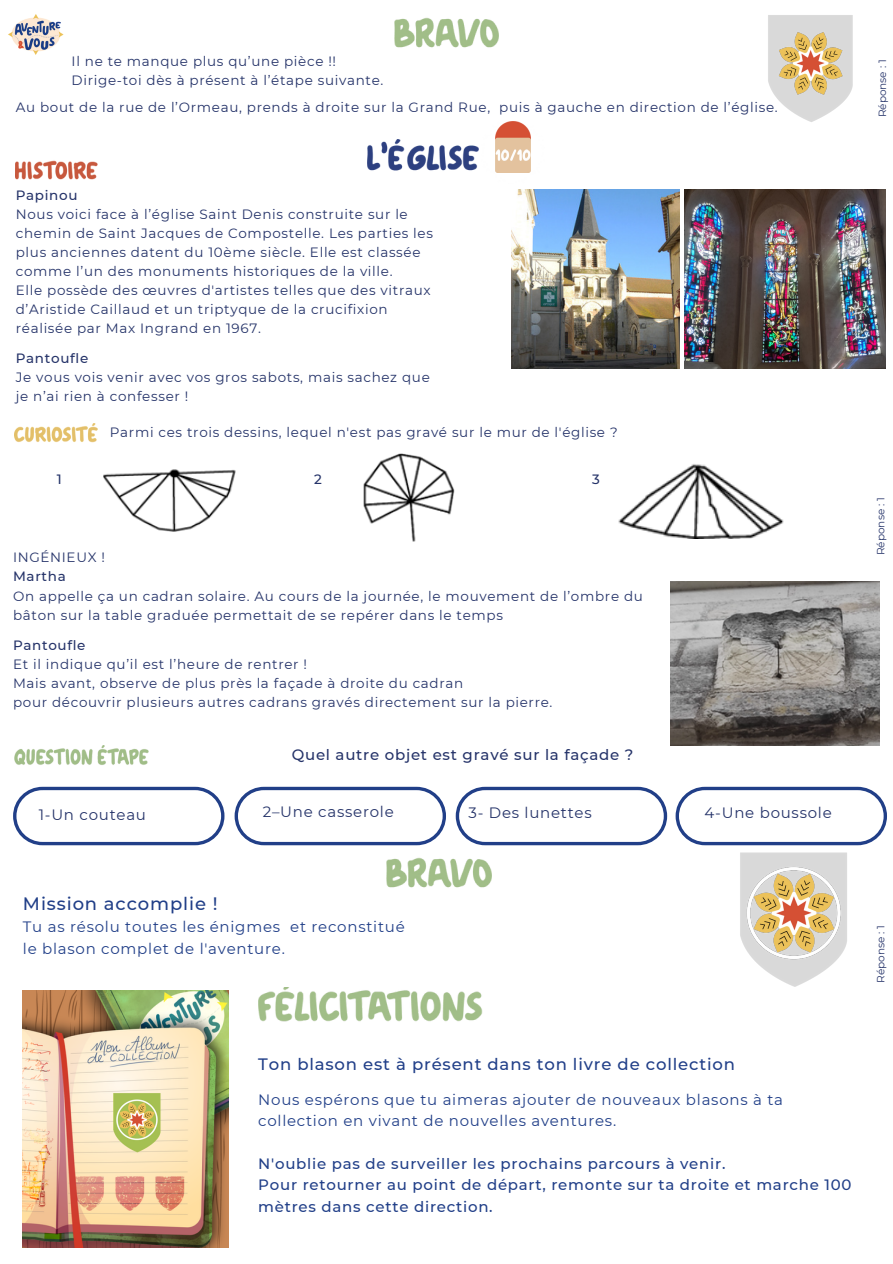
<style>
.page{position:relative;width:893px;height:1264px;background:#fff}
.page>*{position:absolute;margin:0;border:0;box-sizing:border-box;transform-origin:0 0}
.t1{font:500 18px "Montserrat";letter-spacing:.05em;color:#213f88}
.t2{font:500 16.5px "Montserrat";letter-spacing:.05em;color:#213f88}
.t3{font:15px/21.3px "Montserrat";letter-spacing:.05em;color:#213f88}
.t4{font:500 15px/21.3px "Montserrat";letter-spacing:.05em;color:#213f88}
.t5{font:15px "Montserrat";letter-spacing:.05em;color:#253369}
.t6{font:500 15px "Montserrat";letter-spacing:.05em;color:#253369}
.t7{font:13.5px/19px "Montserrat";letter-spacing:.05em;color:#253369}
.t8{font:500 13.5px "Montserrat";letter-spacing:.05em;color:#253369}
.t9{font:10.5px "Montserrat";color:#253369}
</style>
<div class="page">
<img style="left:768px;top:15px;width:85px;height:107px">
<img style="left:394px;top:17px;width:104px;height:31px">
<img style="left:367px;top:140px;width:112px;height:31px">
<img style="left:512px;top:189px;width:167px;height:179px">
<img style="left:684px;top:189px;width:201px;height:179px">
<img style="left:16px;top:160px;width:82px;height:20px">
<img style="left:103px;top:469px;width:133px;height:63px">
<img style="left:363px;top:453px;width:92px;height:89px">
<img style="left:618px;top:464px;width:166px;height:75px">
<img style="left:15px;top:423px;width:82px;height:20px">
<img style="left:670px;top:582px;width:209px;height:163px">
<svg style="left:13px;top:786px;width:211px;height:59px"></svg>
<svg style="left:234px;top:786px;width:212px;height:59px"></svg>
<svg style="left:455px;top:786px;width:212px;height:59px"></svg>
<svg style="left:675px;top:786px;width:211px;height:59px"></svg>
<img style="left:15px;top:745px;width:134px;height:20px">
<img style="left:740px;top:852px;width:107px;height:135px">
<img style="left:387px;top:857px;width:104px;height:31px">
<img style="left:8px;top:14px;width:56px;height:41px">
<img style="left:23px;top:990px;width:206px;height:257px">
<img style="left:111px;top:1092px;width:52px;height:62px">
<img style="left:258px;top:987px;width:224px;height:35px">
<img style="left:496px;top:121px;width:35px;height:52px">
<img style="left:495px;top:122px;width:35px;height:50px">
<img style="left:495px;top:148px;width:35px;height:16px">
<p class="t7" style="left:72px;top:52px;width:266px">Il ne te manque plus qu’une pièce !!</p>
<p class="t7" style="left:72px;top:71px;width:313px">Dirige-toi dès à présent à l’étape suivante.</p>
<p class="t7" style="left:16px;top:98px;width:763px">Au bout de la rue de l’Ormeau, prends à droite sur la Grand Rue, puis à gauche en direction de l’église.</p>
<p class="t8" style="left:16px;top:186px;width:63px">Papinou</p>
<p class="t7" style="left:16px;top:204px;width:418px">Nous voici face à l’église Saint Denis construite sur le chemin de Saint Jacques de Compostelle. Les parties les plus anciennes datent du 10ème siècle. Elle est classée comme l’un des monuments historiques de la ville.</p>
<p class="t7" style="left:16px;top:281px;width:416px">Elle possède des œuvres d'artistes telles que des vitraux d’Aristide Caillaud et un triptyque de la crucifixion réalisée par Max Ingrand en 1967.</p>
<p class="t8" style="left:16px;top:350px;width:74px">Pantoufle</p>
<p class="t7" style="left:16px;top:368px;width:415px">Je vous vois venir avec vos gros sabots, mais sachez que je n’ai rien à confesser !</p>
<p class="t7" style="left:110px;top:423px;width:509px">Parmi ces trois dessins, lequel n'est pas gravé sur le mur de l'église ?</p>
<p class="t8" style="left:57px;top:470px;width:6px">1</p>
<p class="t8" style="left:314px;top:470px;width:9px">2</p>
<p class="t8" style="left:592px;top:470px;width:9px">3</p>
<p class="t7" style="left:13px;top:548px;width:93px">INGÉNIEUX !</p>
<p class="t8" style="left:13px;top:568px;width:54px">Martha</p>
<p class="t7" style="left:13px;top:586px;width:631px">On appelle ça un cadran solaire. Au cours de la journée, le mouvement de l’ombre du bâton sur la table graduée permettait de se repérer dans le temps</p>
<p class="t8" style="left:13px;top:636px;width:74px">Pantoufle</p>
<p class="t7" style="left:13px;top:654px;width:295px">Et il indique qu’il est l’heure de rentrer !</p>
<p class="t7" style="left:13px;top:673px;width:451px">Mais avant, observe de plus près la façade à droite du cadran</p>
<p class="t7" style="left:13px;top:692px;width:541px">pour découvrir plusieurs autres cadrans gravés directement sur la pierre.</p>
<p class="t6" style="left:292px;top:745px;width:343px">Quel autre objet est gravé sur la façade ?</p>
<p class="t5" style="left:39px;top:805px;width:109px">1-Un couteau</p>
<p class="t5" style="left:263px;top:802px;width:132px">2–Une casserole</p>
<p class="t5" style="left:468px;top:803px;width:125px">3- Des lunettes</p>
<p class="t5" style="left:704px;top:803px;width:129px">4-Une boussole</p>
<p class="t9" style="left:876px;top:117px;width:59px;rotate:-90deg">Réponse : 1</p>
<p class="t9" style="left:874px;top:555px;width:59px;rotate:-90deg">Réponse : 1</p>
<p class="t1" style="left:23px;top:892px;width:196px">Mission accomplie !</p>
<p class="t3" style="left:23px;top:916px;width:383px">Tu as résolu toutes les énigmes et reconstitué</p>
<p class="t3" style="left:23px;top:937px;width:263px">le blason complet de l'aventure.</p>
<p class="t9" style="left:874px;top:982px;width:59px;rotate:-90deg">Réponse : 1</p>
<p class="t2" style="left:258px;top:1053px;width:478px">Ton blason est à présent dans ton livre de collection</p>
<p class="t3" style="left:258px;top:1088px;width:526px">Nous espérons que tu aimeras ajouter de nouveaux blasons à ta collection en vivant de nouvelles aventures.</p>
<p class="t4" style="left:258px;top:1152px;width:468px">N'oublie pas de surveiller les prochains parcours à venir.</p>
<p class="t4" style="left:258px;top:1174px;width:594px">Pour retourner au point de départ, remonte sur ta droite et marche 100 mètres dans cette direction.</p>
</div>
